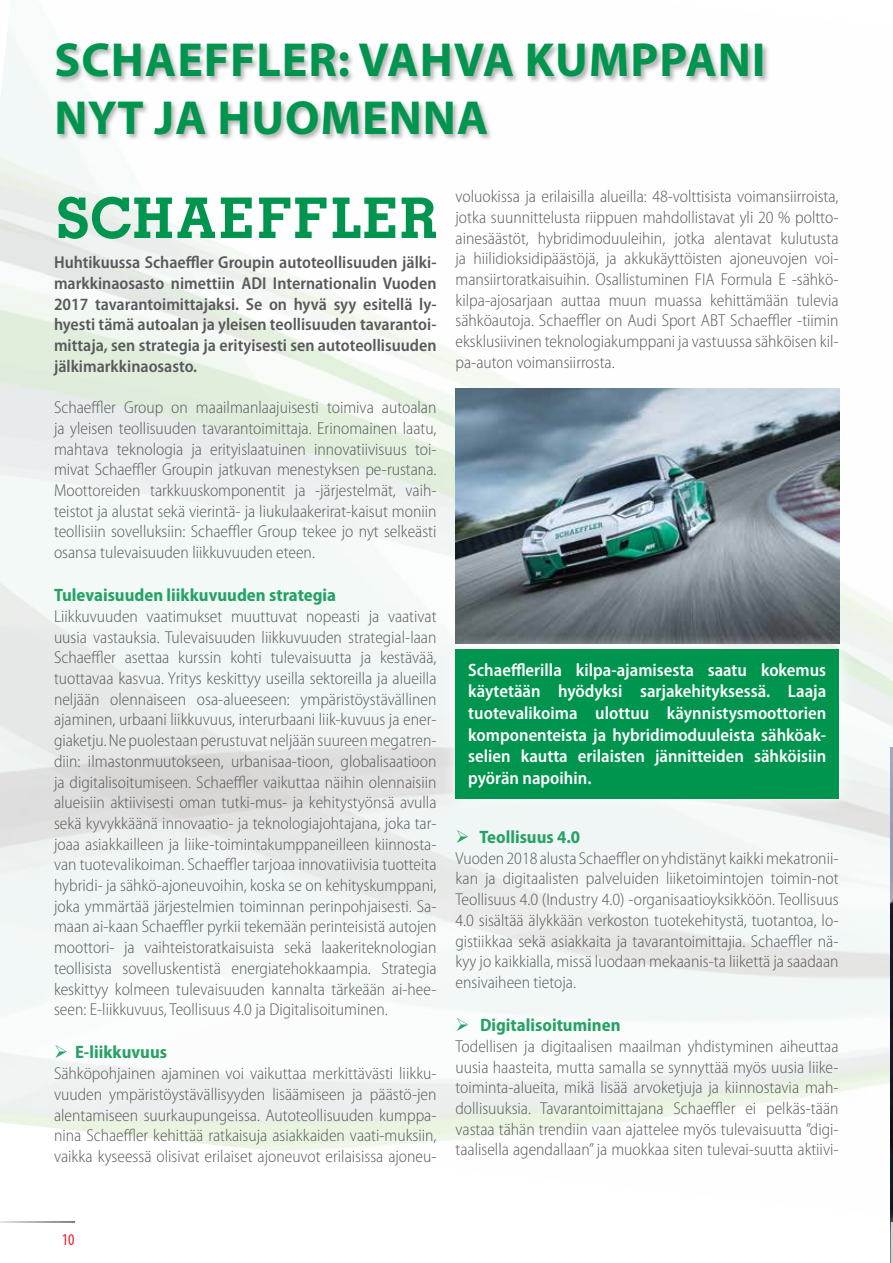
<style>
.page{position:relative;width:893px;height:1263px;background:#fff}
.page>*{position:absolute;margin:0;border:0;box-sizing:border-box;transform-origin:0 0}
.t1{font:700 48px/57.6px "Myriad Pro";letter-spacing:.02em;color:#00954e}
.t2{font:600 semi-condensed 18px/21.6px "Myriad Pro";color:#fff;text-align:justify}
.t3{font:700 semi-condensed 18px "Myriad Pro";color:#26a266}
.t4{font:300 semi-condensed 17.25px/20.7px "Myriad Pro";color:#58595b;text-align:justify}
.t5{font:600 semi-condensed 17.25px/20.7px "Myriad Pro";color:#58595b;text-align:justify}
.t6{font:condensed 16.5px "Myriad Pro";color:#ed1b2f}
</style>
<div class="page">
<img style="left:0;top:26px;width:893px;height:1181px">
<img style="left:891px;top:747px;width:2px;height:460px">
<div style="left:55px;top:42px;width:715px;height:100px;background:#000;opacity:.3"></div>
<img style="left:456px;top:388px;width:383px;height:246px">
<svg style="left:440px;top:634px;width:415px;height:180px;fill:#f0f5f4"></svg>
<div style="left:455px;top:649px;width:384px;height:150px;background:#00954e"></div>
<svg style="left:333px;top:198px;width:62px;height:40px"></svg>
<svg style="left:402px;top:198px;width:34px;height:40px"></svg>
<svg style="left:58px;top:197px;width:157px;height:42px"></svg>
<svg style="left:221px;top:198px;width:31px;height:40px"></svg>
<svg style="left:259px;top:198px;width:67px;height:40px"></svg>
<hr style="left:892px;top:1223px;width:1px;height:40px;background:#d1d3d4">
<h1 class="t1" style="left:54px;top:30px;width:713px">SCHAEFFLER: VAHVA KUMPPANI<br>NYT JA HUOMENNA</h1>
<p class="t5" style="left:54px;top:252px;width:384px">Huhtikuussa Schaeffler Groupin autoteollisuuden jälki&shy;markkinaosasto nimettiin ADI Internationalin Vuoden 2017 tavarantoimittajaksi. Se on hyvä syy esitellä ly&shy;hyesti tämä autoalan ja yleisen teollisuuden tavarantoi&shy;mittaja, sen strategia ja erityisesti sen autoteollisuuden jälkimarkkinaosasto.</p>
<p class="t4" style="left:54px;top:397px;width:384px">Schaeffler Group on maailmanlaajuisesti toimiva autoalan ja yleisen teollisuuden tavarantoimittaja. Erinomainen laatu, mahtava teknologia ja erityislaatuinen innovatiivisuus toi&shy;mivat Schaeffler Groupin jatkuvan menestyksen pe-rustana.<br>Moottoreiden tarkkuuskomponentit ja -järjestelmät, vaih&shy;teistot ja alustat sekä vierintä- ja liukulaakerirat-kaisut moniin teollisiin sovelluksiin: Schaeffler Group tekee jo nyt selkeästi osansa tulevaisuuden liikkuvuuden eteen.</p>
<p class="t3" style="left:54px;top:585px;width:284px">Tulevaisuuden liikkuvuuden strategia</p>
<p class="t4" style="left:54px;top:606px;width:384px">Liikkuvuuden vaatimukset muuttuvat nopeasti ja vaativat uusia vastauksia. Tulevaisuuden liikkuvuuden strategial-laan Schaeffler asettaa kurssin kohti tulevaisuutta ja kestävää, tuottavaa kasvua. Yritys keskittyy useilla sektoreilla ja alueilla neljään olennaiseen osa-alueeseen: ympäristöystävällinen ajaminen, urbaani liikkuvuus, interurbaani liik-kuvuus ja ener&shy;giaketju. Ne puolestaan perustuvat neljään suureen megatren&shy;diin: ilmastonmuutokseen, urbanisaa-tioon, globalisaatioon ja digitalisoitumiseen. Schaeffler vaikuttaa näihin olennaisiin alueisiin aktiivisesti oman tutki-mus- ja kehitystyönsä avulla sekä kyvykkäänä innovaatio- ja teknologiajohtajana, joka tar&shy;joaa asiakkailleen ja liike-toimintakumppaneilleen kiinnosta&shy;van tuotevalikoiman. Schaeffler tarjoaa innovatiivisia tuotteita hybridi- ja sähkö-ajoneuvoihin, koska se on kehityskumppani, joka ymmärtää järjestelmien toiminnan perinpohjaisesti. Sa&shy;maan ai-kaan Schaeffler pyrkii tekemään perinteisistä autojen moottori- ja vaihteistoratkaisuista sekä laakeriteknologian teollisista sovelluskentistä energiatehokkaampia. Strategia keskittyy kolmeen tulevaisuuden kannalta tärkeään ai-hee&shy;seen: E-liikkuvuus, Teollisuus 4.0 ja Digitalisoituminen.</p>
<p class="t3" style="left:54px;top:1042px;width:115px">➢ E-liikkuvuus</p>
<p class="t4" style="left:54px;top:1063px;width:384px">Sähköpohjainen ajaminen voi vaikuttaa merkittävästi liikku&shy;vuuden ympäristöystävällisyyden lisäämiseen ja päästö-jen alentamiseen suurkaupungeissa. Autoteollisuuden kumppa&shy;nina Schaeffler kehittää ratkaisuja asiakkaiden vaati-muksiin, vaikka kyseessä olisivat erilaiset ajoneuvot erilaisissa ajoneu-</p>
<p class="t4" style="left:455px;top:186px;width:385px">voluokissa ja erilaisilla alueilla: 48-volttisista voimansiirroista, jotka suunnittelusta riippuen mahdollistavat yli 20 % poltto&shy;ainesäästöt, hybridimoduuleihin, jotka alentavat kulutusta ja hiilidioksidipäästöjä, ja akkukäyttöisten ajoneuvojen voi&shy;mansiirtoratkaisuihin. Osallistuminen FIA Formula E -sähkö&shy;kilpa-ajosarjaan auttaa muun muassa kehittämään tulevia sähköautoja. Schaeffler on Audi Sport ABT Schaeffler -tiimin eksklusiivinen teknologiakumppani ja vastuussa sähköisen kil&shy;pa-auton voimansiirrosta.</p>
<p class="t2" style="left:468px;top:659px;width:359px">Schaefflerilla kilpa-ajamisesta saatu kokemus käytetään hyödyksi sarjakehityksessä. Laaja tuotevalikoima ulottuu käynnistysmoottorien komponenteista ja hybridimoduuleista sähköak&shy;selien kautta erilaisten jännitteiden sähköisiin pyörän napoihin.</p>
<p class="t3" style="left:455px;top:827px;width:126px">➢ Teollisuus 4.0</p>
<p class="t4" style="left:455px;top:848px;width:385px">Vuoden 2018 alusta Schaeffler on yhdistänyt kaikki mekatronii&shy;kan ja digitaalisten palveluiden liiketoimintojen toimin-not Teollisuus 4.0 (Industry 4.0) -organisaatioyksikköön. Teollisuus 4.0 sisältää älykkään verkoston tuotekehitystä, tuotantoa, lo&shy;gistiikkaa sekä asiakkaita ja tavarantoimittajia. Schaeffler nä&shy;kyy jo kaikkialla, missä luodaan mekaanis-ta liikettä ja saadaan ensivaiheen tietoja.</p>
<p class="t3" style="left:455px;top:1015px;width:167px">➢ Digitalisoituminen</p>
<p class="t4" style="left:455px;top:1036px;width:385px">Todellisen ja digitaalisen maailman yhdistyminen aiheuttaa uusia haasteita, mutta samalla se synnyttää myös uusia liike&shy;toiminta-alueita, mikä lisää arvoketjuja ja kiinnostavia mah&shy;dollisuuksia. Tavarantoimittajana Schaeffler ei pelkäs-tään vastaa tähän trendiin vaan ajattelee myös tulevaisuutta ”digi&shy;taalisella agendallaan” ja muokkaa siten tulevai-suutta aktiivi-</p>
<p class="t6" style="left:62px;top:1229px;width:14px">10</p>
</div>
